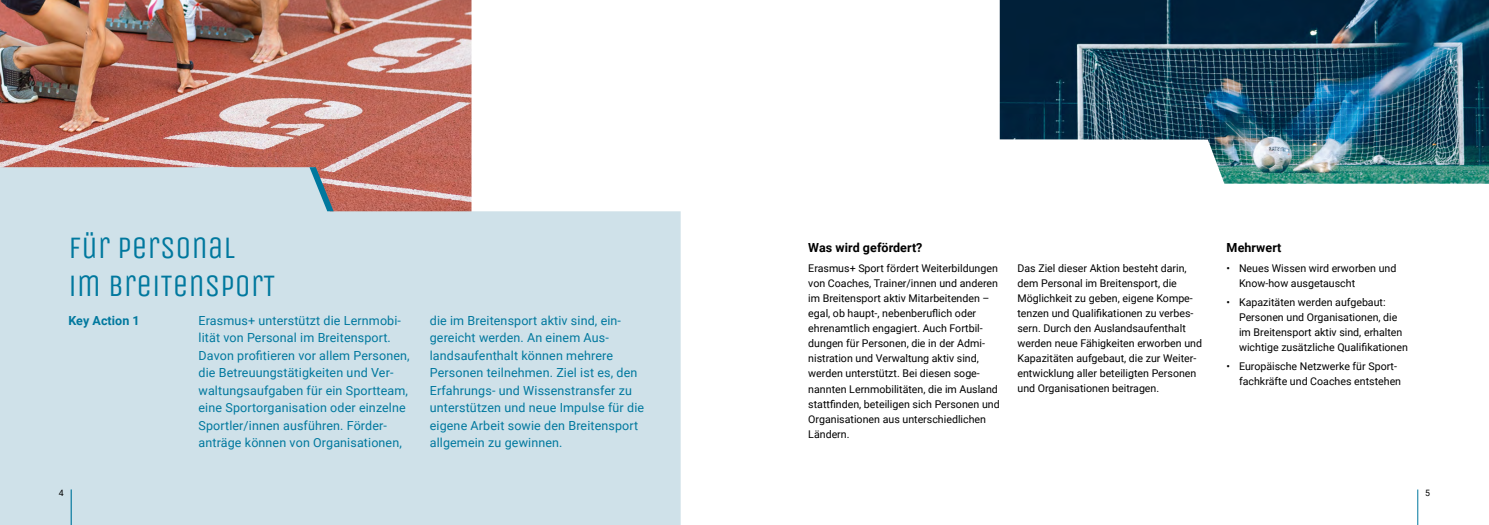
<style>
.page{position:relative;width:1489px;height:525px;background:#fff}
.page>*{position:absolute;margin:0;border:0;box-sizing:border-box;transform-origin:0 0}
.t1{font:31.25px/37.5px "Unica One";color:#00789e}
.t2{font:12.5px/17.5px "Roboto";letter-spacing:.01em;color:#00789e}
.t3{font:700 12.5px "Roboto";letter-spacing:.005em;color:#000}
.t4{font:700 12.5px "Roboto";letter-spacing:.005em;color:#00789e}
.t5{font:10.62px/15px "Roboto";color:#000}
.t6{font:8.75px "Roboto";color:#000}
</style>
<div class="page">
<img style="left:0;top:0;width:471px;height:167px">
<img style="left:999px;top:0;width:489px;height:183px">
<div style="left:0;top:167px;width:680px;height:357px;background:#cfe1e9"></div>
<svg style="left:309px;top:167px;width:24px;height:44px"></svg>
<hr style="left:1417px;top:489px;width:1px;height:35px;background:#00789e">
<hr style="left:71px;top:489px;width:1px;height:35px;background:#00789e">
<h1 class="t1" style="left:68px;top:229px;width:208px">FÜR PERSONAL<br>IM BREITENSPORT</h1>
<p class="t4" style="left:68px;top:311px;width:73px">Key Action 1</p>
<p class="t2" style="left:198px;top:311px;width:213px">Erasmus+ unterstützt die Lernmobi&shy;lität von Personal im Breitensport.<br>Davon profitieren vor allem Personen, die Betreuungstätigkeiten und Ver&shy;waltungsaufgaben für ein Sportteam, eine Sportorganisation oder einzelne Sportler/innen ausführen. Förder&shy;anträge können von Organisationen,</p>
<p class="t2" style="left:430px;top:311px;width:216px">die im Breitensport aktiv sind, ein&shy;gereicht werden. An einem Aus&shy;landsaufenthalt können mehrere Personen teilnehmen. Ziel ist es, den Erfahrungs- und Wissenstransfer zu unterstützen und neue Impulse für die eigene Arbeit sowie den Breitensport allgemein zu gewinnen.</p>
<p class="t3" style="left:808px;top:239px;width:116px">Was wird gefördert?</p>
<p class="t5" style="left:808px;top:260px;width:193px">Erasmus+ Sport fördert Weiterbildungen von Coaches, Trainer/innen und anderen im Breitensport aktiv Mitarbeitenden – egal, ob haupt-, nebenberuflich oder ehrenamtlich engagiert. Auch Fortbil&shy;dungen für Personen, die in der Admi&shy;nistration und Verwaltung aktiv sind, werden unterstützt. Bei diesen soge&shy;nannten Lernmobilitäten, die im Ausland stattfinden, beteiligen sich Personen und Organisationen aus unterschiedlichen Ländern.</p>
<p class="t5" style="left:1017px;top:260px;width:186px">Das Ziel dieser Aktion besteht darin, dem Personal im Breitensport, die Möglichkeit zu geben, eigene Kompe&shy;tenzen und Qualifikationen zu verbes&shy;sern. Durch den Auslandsaufenthalt werden neue Fähigkeiten erworben und Kapazitäten aufgebaut, die zur Weiter&shy;entwicklung aller beteiligten Personen und Organisationen beitragen.</p>
<p class="t3" style="left:1226px;top:239px;width:56px">Mehrwert</p>
<p class="t5" style="left:1238px;top:260px;width:159px;text-indent:-12px">• Neues Wissen wird erworben und<br>Know-how ausgetauscht</p>
<p class="t5" style="left:1238px;top:294px;width:170px;text-indent:-12px">• Kapazitäten werden aufgebaut:<br>Personen und Organisationen, die im Breitensport aktiv sind, erhalten wichtige zusätzliche Qualifikationen</p>
<p class="t5" style="left:1238px;top:357px;width:164px;text-indent:-12px">• Europäische Netzwerke für Sport&shy;fachkräfte und Coaches entstehen</p>
<p class="t6" style="left:59px;top:486px;width:6px">4</p>
<p class="t6" style="left:1424px;top:486px;width:6px">5</p>
</div>
